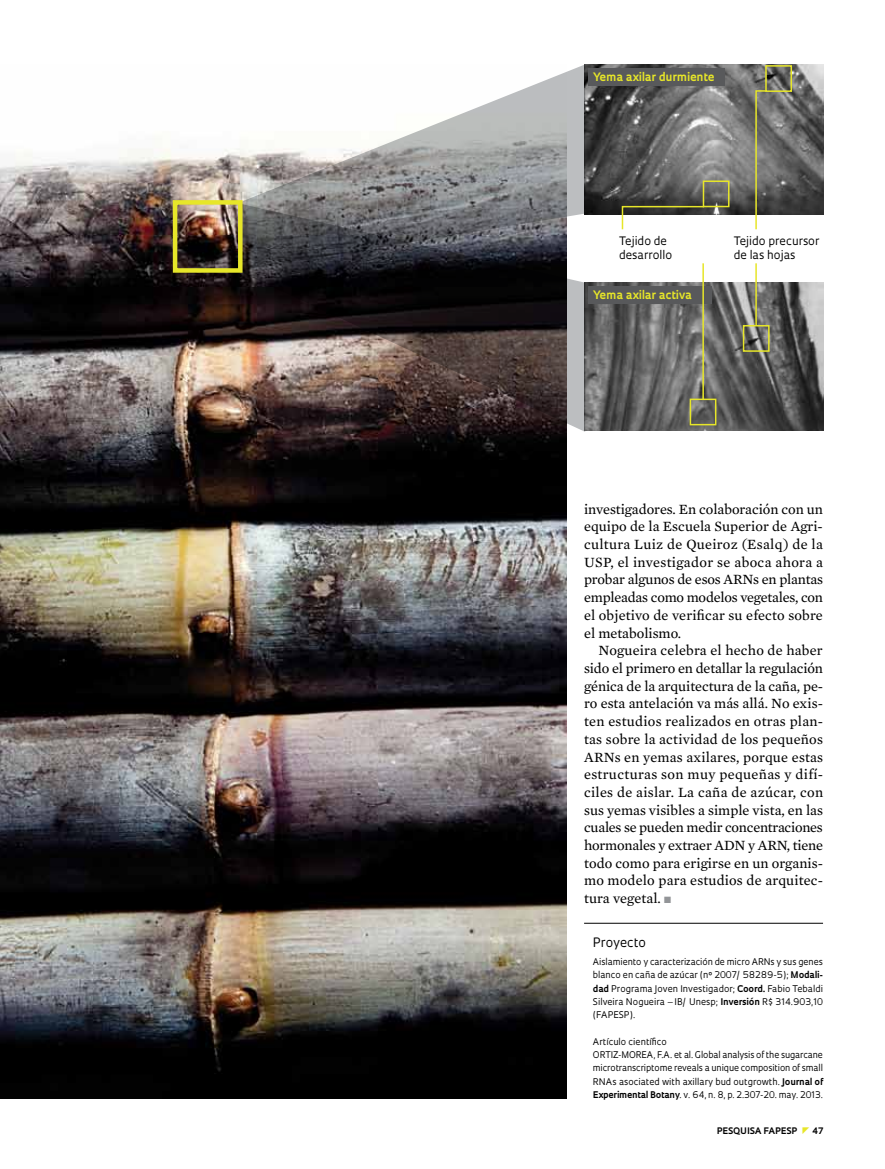
<style>
.page{position:relative;width:885px;height:1169px;background:#fff}
.page>*{position:absolute;margin:0;border:0;box-sizing:border-box;transform-origin:0 0}
.t1{font:14.4px/17.7px "Mercury Text G2";letter-spacing:.01em;color:#000;text-align:justify}
.t2{font:12.6px "Oculum";color:#000}
.t3{font:11.4px/13.6px "Oculum";color:#000}
.t4{font:700 11.4px "Oculum";color:#e7e629}
.t5{font:9px/13.4px "Oculum";color:#000;text-align:justify}
.t6{font:700 8.7px "Oculum";letter-spacing:.015em;color:#000}
.s1{color:#939598}
.s2{font-weight:700}
</style>
<div class="page">
<img style="left:0;top:148px;width:566px;height:950px">
<img style="left:585px;top:64px;width:238px;height:150px">
<img style="left:585px;top:282px;width:238px;height:148px">
<div style="left:588px;top:287px;width:124px;height:17px;background:#58595b"></div>
<div style="left:588px;top:68px;width:137px;height:17px;background:#58595b"></div>
<svg style="left:240px;top:64px;width:345px;height:140px"></svg>
<svg style="left:240px;top:204px;width:345px;height:228px;background:#473e3e"></svg>
<div style="left:173px;top:200px;width:70px;height:73px;border:4px solid #e7e629"></div>
<hr style="left:584px;top:923px;width:239px;height:1px;background:#000">
<div style="left:765px;top:65px;width:27px;height:27px;border:2px solid #e7e629"></div>
<div style="left:743px;top:325px;width:27px;height:27px;border:2px solid #e7e629"></div>
<div style="left:703px;top:180px;width:27px;height:27px;border:2px solid #e7e629"></div>
<div style="left:690px;top:398px;width:26px;height:27px;border:2px solid #e7e629"></div>
<svg style="left:621px;top:205px;width:85px;height:25px"></svg>
<svg style="left:755px;top:89px;width:13px;height:141px;background:#87866f"></svg>
<hr style="left:702px;top:263px;width:2px;height:136px;background:#e7e629">
<hr style="left:755px;top:263px;width:2px;height:62px;background:#e7e629">
<p class="t4" style="left:593px;top:69px;width:123px">Yema axilar durmiente</p>
<p class="t3" style="left:619px;top:234px;width:55px">Tejido de desarrollo</p>
<p class="t3" style="left:734px;top:234px;width:87px">Tejido precursor de las hojas</p>
<p class="t4" style="left:593px;top:287px;width:101px">Yema axilar activa</p>
<p class="t1" style="left:584px;top:499px;width:241px">investigadores. En colaboración con un equipo de la Escuela Superior de Agri&shy;cultura Luiz de Queiroz (Esalq) de la USP, el investigador se aboca ahora a probar algunos de esos ARNs en plantas empleadas como modelos vegetales, con el objetivo de verificar su efecto sobre el metabolismo.</p>
<p class="t1" style="left:584px;top:641px;width:241px;text-indent:14px">Nogueira celebra el hecho de haber sido el primero en detallar la regulación génica de la arquitectura de la caña, pe&shy;ro esta antelación va más allá. No exis&shy;ten estudios realizados en otras plan&shy;tas sobre la actividad de los pequeños ARNs en yemas axilares, porque estas estructuras son muy pequeñas y difí&shy;ciles de aislar. La caña de azúcar, con sus yemas visibles a simple vista, en las cuales se pueden medir concentraciones hormonales y extraer ADN y ARN, tiene todo como para erigirse en un organis&shy;mo modelo para estudios de arquitec&shy;tura vegetal. <span class="s1">■</span></p>
<p class="t2" style="left:593px;top:934px;width:55px">Proyecto</p>
<p class="t5" style="left:593px;top:954px;width:232px">Aislamiento y caracterización de micro ARNs y sus genes blanco en caña de azúcar (nº 2007/ 58289-5); <span class="s2">Modali&shy;dad</span> Programa Joven I nvestigador; <span class="s2">Coord.</span> Fabio Tebaldi Silveira Nogueira – IB/ U nesp; <span class="s2">Inversión</span> R$ 314.903,10 (FAPESP).</p>
<p class="t5" style="left:593px;top:1034px;width:232px;text-align:left">Artículo científico<br>ORTIZ-MO REA, F.A. et al. Global analysis of the sugarcane microtranscriptome reveals a unique composition of small RNAs asociated with axillary bud outgrowth. <span class="s2">Journal of Experimental Botany</span>. v. 64, n. 8, p. 2.307-20. may. 2013.</p>
<p class="t6" style="left:717px;top:1124px;width:81px">pESQUISA FAPESP</p>
<p class="t6" style="left:812px;top:1124px;width:12px">47</p>
</div>
